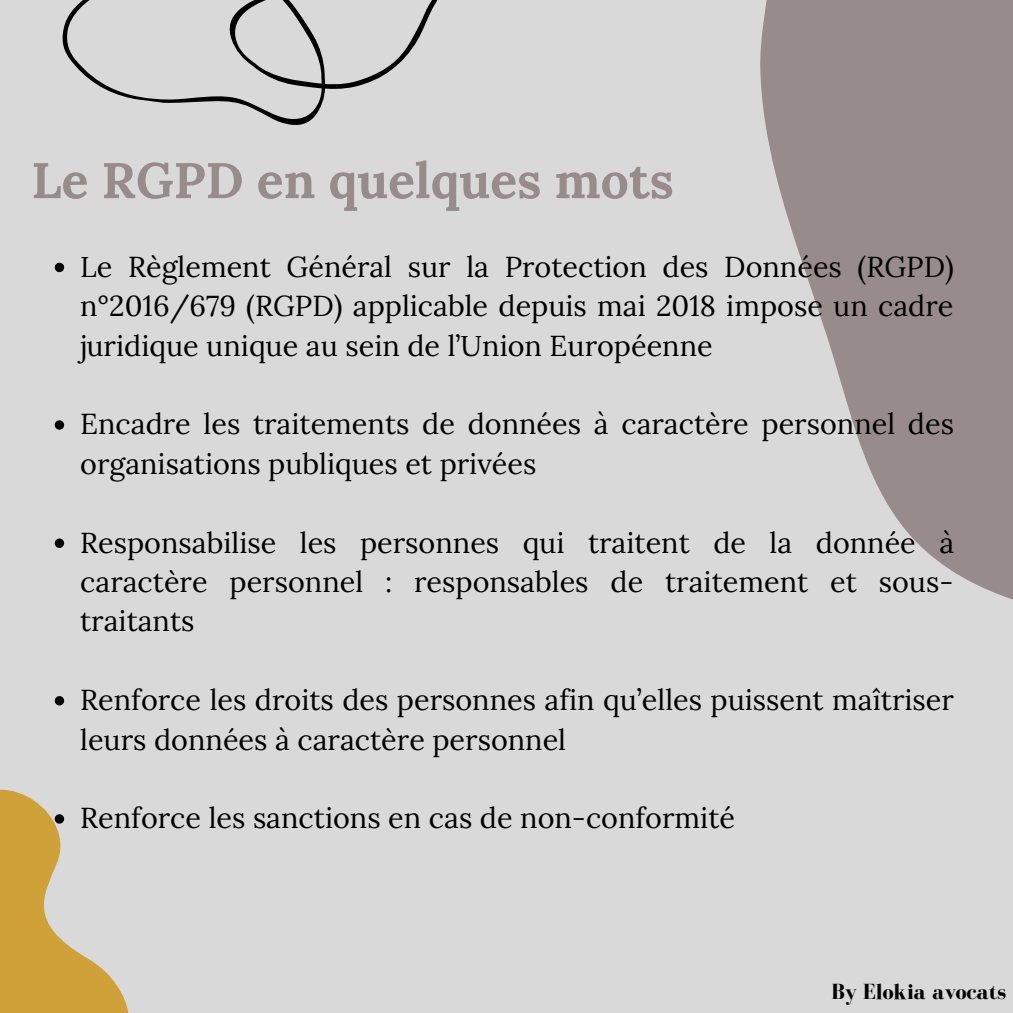
<style>
.page{position:relative;width:1013px;height:1013px;background:#fff}
.page>*{position:absolute;margin:0;border:0;box-sizing:border-box;transform-origin:0 0}
.t1{font:700 50px "Lora";color:#988b8b}
.t2{font:28.75px/39.4px "Lora";color:#000;text-align:justify}
.t3{font:700 22.5px "Bodoni FLF";color:#000}
</style>
<div class="page">
<div style="left:0;top:0;width:1012px;height:1012px;background:#d9d9d9"></div>
<svg style="left:760px;top:0;width:252px;height:599px;fill:#988b8b"></svg>
<svg style="left:62px;top:0;width:253px;height:125px"></svg>
<svg style="left:218px;top:0;width:220px;height:116px"></svg>
<svg style="left:55px;top:263px;width:9px;height:9px"></svg>
<svg style="left:55px;top:420px;width:9px;height:9px"></svg>
<svg style="left:55px;top:538px;width:9px;height:10px"></svg>
<svg style="left:55px;top:696px;width:9px;height:9px"></svg>
<svg style="left:0;top:789px;width:129px;height:223px"></svg>
<p class="t1" style="left:31px;top:148px;width:644px">Le RGPD en quelques mots</p>
<p class="t2" style="left:80px;top:246px;width:875px">Le Règlement Général sur la Protection des Données (RGPD) n°2016/679 (RGPD) applicable depuis mai 2018 impose un cadre juridique unique au sein de l’Union Européenne</p>
<p class="t2" style="left:80px;top:404px;width:875px">Encadre les traitements de données à caractère personnel des organisations publiques et privées</p>
<p class="t2" style="left:80px;top:522px;width:875px">Responsabilise les personnes qui traitent de la donnée à caractère personnel : responsables de traitement et sous&shy;traitants</p>
<p class="t2" style="left:80px;top:680px;width:875px">Renforce les droits des personnes afin qu’elles puissent maîtriser leurs données à caractère personnel</p>
<p class="t2" style="left:80px;top:798px;width:656px">Renforce les sanctions en cas de non-conformité</p>
<p class="t3" style="left:831px;top:979px;width:176px">By Elokia avocats</p>
</div>
